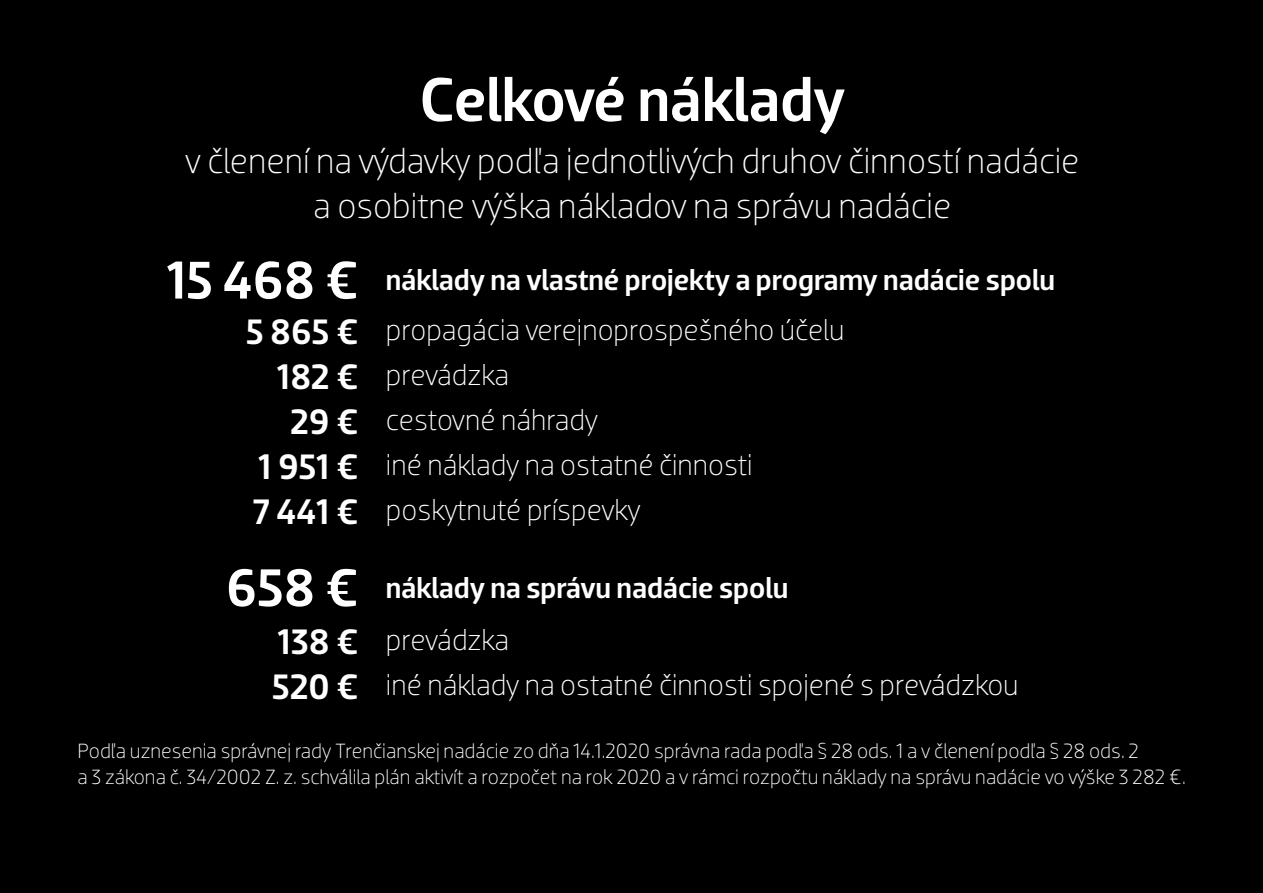
<style>
.page{position:relative;width:1263px;height:893px;background:#000}
.page>*{position:absolute;margin:0;border:0;box-sizing:border-box;transform-origin:0 0}
.t1{font:500 63px "Dobra";letter-spacing:-.005em;color:#fff}
.t2{font:500 54px "Dobra";color:#fff}
.t3{font:300 36px/45px "Dobra";color:#fff;text-align:center}
.t4{font:500 36px/45px "Dobra";color:#fff;text-align:right}
.t5{font:300 30px/45px "Dobra";color:#fff}
.t6{font:500 30px "Dobra";color:#fff}
.t7{font:300 21px/26.2px "Dobra";color:#fff}
</style>
<div class="page">
<h1 class="t1" style="left:419px;top:74px;width:427px">Celkové náklady</h1>
<h3 class="t3" style="left:185px;top:141px;width:896px">v členení na výdavky podľa jednotlivých druhov činností nadácie a osobitne výška nákladov na správu nadácie</h3>
<h2 class="t2" style="left:167px;top:258px;width:193px">15 468 €</h2>
<h3 class="t4" style="left:246px;top:313px;width:114px">5 865 €<br>182 €<br>29 €<br>1 951 €<br>7 441 €</h3>
<h2 class="t2" style="left:226px;top:566px;width:134px">658 €</h2>
<h3 class="t4" style="left:272px;top:623px;width:88px;text-align:left">138 €<br>520 €</h3>
<h3 class="t6" style="left:386px;top:268px;width:671px">náklady na vlastné projekty a programy nadácie spolu</h3>
<h3 class="t5" style="left:386px;top:310px;width:460px">propagácia verejnoprospešného účelu prevádzka<br>cestovné náhrady<br>iné náklady na ostatné činnosti poskytnuté príspevky</h3>
<h3 class="t6" style="left:386px;top:575px;width:404px">náklady na správu nadácie spolu</h3>
<h3 class="t5" style="left:386px;top:620px;width:634px">prevádzka<br>iné náklady na ostatné činnosti spojené s prevádzkou</h3>
<p class="t7" style="left:77px;top:739px;width:1110px">Podľa uznesenia správnej rady Trenčianskej nadácie zo dňa 14.1.2020 správna rada podľa § 28 ods. 1 a v členení podľa § 28 ods. 2<br>a 3 zákona č. 34/2002 Z. z. schválila plán aktivít a rozpočet na rok 2020 a v rámci rozpočtu náklady na správu nadácie vo výške 3 282 €.</p>
</div>
